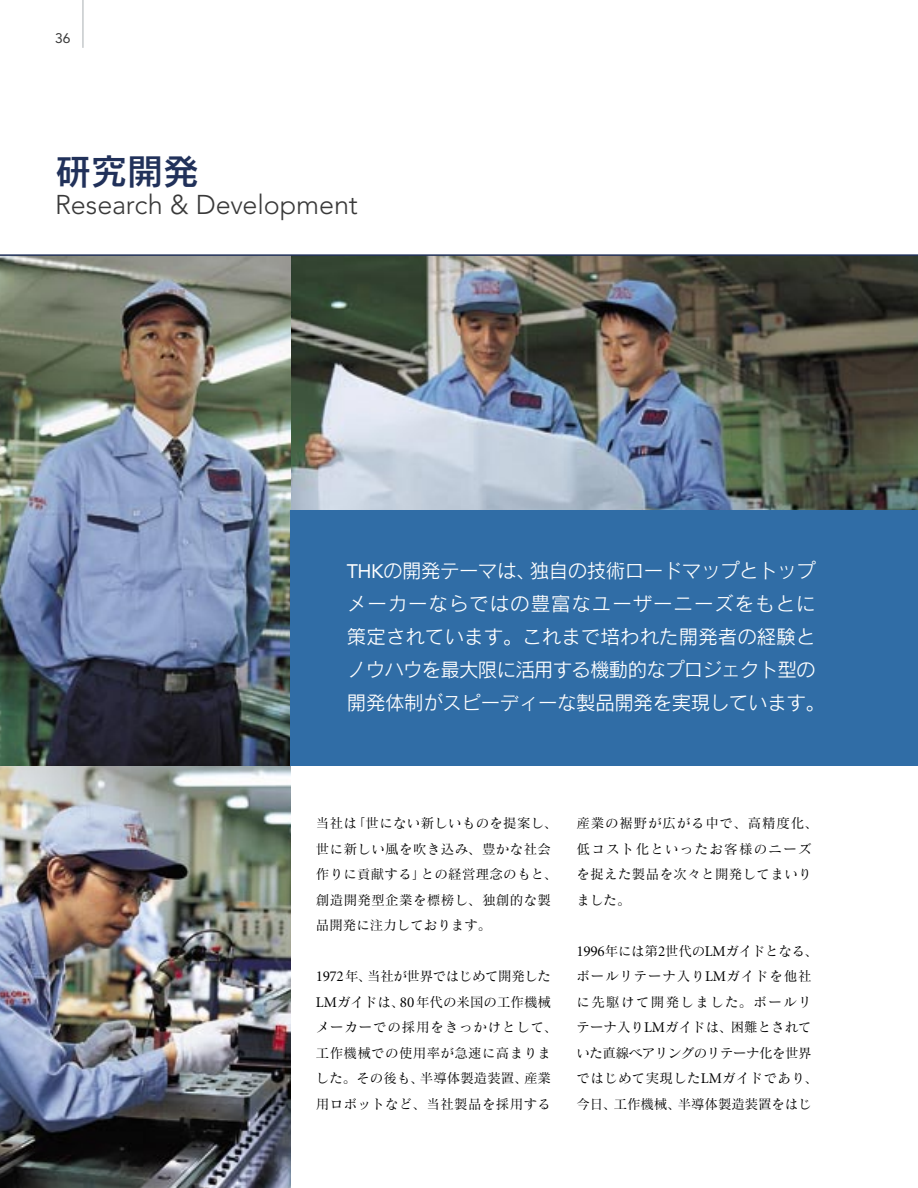
<style>
.page{position:relative;width:918px;height:1188px;background:#fff}
.page>*{position:absolute;margin:0;border:0;box-sizing:border-box;transform-origin:0 0}
.t1{font:36px "Rodin Pro DB";color:#21315a}
.t2{font:300 27px "Avenir";letter-spacing:-.005em;color:#393939}
.t3{font:19.5px/33px "Rodin Pro M";letter-spacing:-.02em;color:#fff}
.t4{font:13.8px "Avenir";color:#393939}
.t5{font:13.5px/25.5px "Matisse Pro M";letter-spacing:.025em;color:#000}
.t6{font:13.5px/25.5px "Matisse Pro M";color:#000}
.t7{font:13.5px/25.5px "Matisse Pro M";letter-spacing:.06em;color:#000}
.s1{font-family:"Avenir"}
.s2{font-family:"Minion";font-size:15.15px}
.s3{font-family:"Minion";font-size:14.85px}
</style>
<div class="page">
<img style="left:290px;top:256px;width:628px;height:254px">
<img style="left:0;top:256px;width:290px;height:932px">
<div style="left:290px;top:510px;width:628px;height:255px;background:#306da6"></div>
<hr style="left:83px;top:0;width:1px;height:48px;background:#a9aeb1">
<hr style="left:0;top:254px;width:918px;height:2px;background:#21315a">
<p class="t4" style="left:55px;top:30px;width:17px">36</p>
<h1 class="t1" style="left:55px;top:147px;width:145px">研究開発</h1>
<h2 class="t2" style="left:55px;top:188px;width:304px">Research &amp; Development</h2>
<h3 class="t3" style="left:347px;top:554px;width:480px"><span class="s1">THK</span>の開発テーマは、独自の技術ロードマップとトップメーカーならではの豊富なユーザーニーズをもとに策定されています。これまで培われた開発者の経験とノウハウを最大限に活用する機動的なプロジェクト型の開発体制がスピーディーな製品開発を実現しています。</h3>
<p class="t5" style="left:316px;top:810px;width:243px">当社は「世にない新しいものを提案し、世に新しい風を吹き込み、豊かな社会作りに貢献する」との経営理念のもと、創造開発型企業を標榜し、独創的な製品開発に注力しております。</p>
<p class="t5" style="left:316px;top:963px;width:243px"><span class="s2">1972</span>年、当社が世界ではじめて開発した<br><span class="s3">LM</span>ガイドは、<span class="s2">80</span>年代の米国の工作機械メーカーでの採用をきっかけとして、工作機械での使用率が急速に高まりました。その後も、半導体製造装置、産業用ロボットなど、当社製品を採用する</p>
<p class="t7" style="left:577px;top:810px;width:243px">産業の裾野が広がる中で、高精度化、低コスト化といったお客様のニーズを捉えた製品を次々と開発してまいりました。</p>
<p class="t6" style="left:577px;top:938px;width:243px"><span class="s2">1996</span>年には第<span class="s2">2</span>世代の<span class="s3">LM</span>ガイドとなる、ボールリテーナ入り<span class="s3">LM</span>ガイドを他社に先駆けて開発しました。ボールリテーナ入り<span class="s3">LM</span>ガイドは、困難とされていた直線ベアリングのリテーナ化を世界ではじめて実現した<span class="s3">LM</span>ガイドであり、今日、工作機械、半導体製造装置をはじ</p>
</div>
